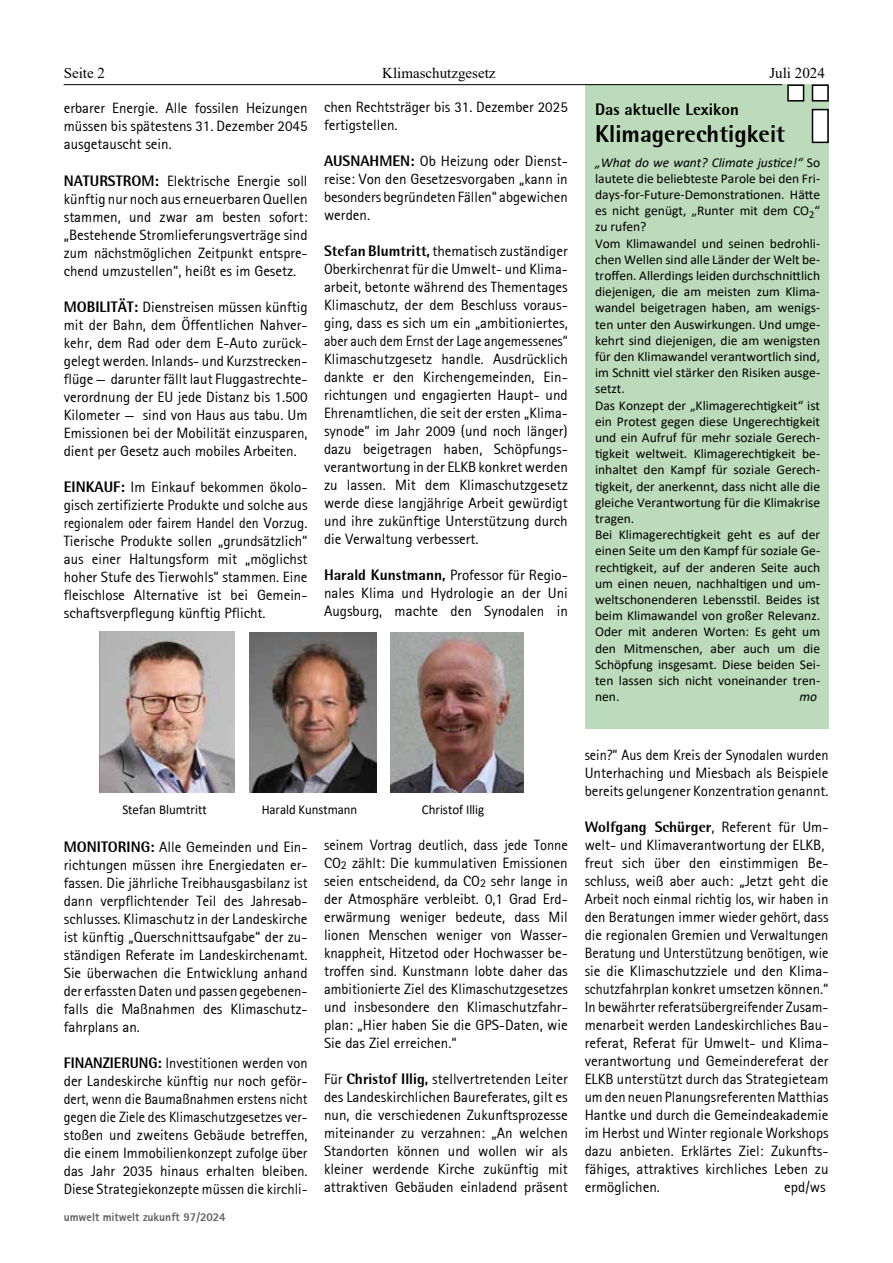
<style>
.page{position:relative;width:893px;height:1263px;background:#fff}
.page>*{position:absolute;margin:0;border:0;box-sizing:border-box;transform-origin:0 0}
.t1{font:800 24px "Rotis Semi Sans";color:#000}
.t2{font:800 16.5px "Rotis Semi Sans";color:#000}
.t3{font:15px/18px "Rotis Sans Serif 55";color:#000;text-align:justify}
.t4{font:15px/18px "Rotis Sans Serif 55";color:#000;text-align:justify;scale:.96 1}
.t5{font:15px/18px "Rotis Sans Serif 55";color:#000;text-align:justify;scale:.95 1}
.t6{font:15px "Times New Roman";color:#000}
.t7{font:800 15px "Rotis Semi Sans";color:#000}
.t8{font:13.5px/16.2px "Calibri";color:#000}
.t9{font:13.5px "Calibri";color:#000;scale:.96 1}
.t10{font:13.5px "Calibri";color:#000;scale:.94 1}
.t11{font:italic 13.5px "Calibri";color:#000}
.t12{font:12px "Rotis Sans Serif Extra Bold 75";color:#616264}
.s1{font-family:"Rotis Semi Sans";font-weight:800}
.s2{font-style:italic}
.s3{font-family:"Rotis Sans Serif 55";font-weight:400}
</style>
<div class="page">
<div style="left:585px;top:84px;width:244px;height:645px;background:#bbdbba"></div>
<hr style="left:64px;top:84px;width:718px;height:1px;background:#000">
<div style="left:812px;top:85px;width:16px;height:16px;background:#fff"></div>
<div style="left:812px;top:84px;width:17px;height:18px;border:2px solid #000"></div>
<div style="left:788px;top:85px;width:15px;height:16px;background:#fff"></div>
<div style="left:787px;top:84px;width:17px;height:18px;border:2px solid #000"></div>
<div style="left:812px;top:110px;width:16px;height:32px;background:#fff"></div>
<div style="left:812px;top:109px;width:17px;height:34px;border:2px solid #000"></div>
<img style="left:100px;top:631px;width:135px;height:162px">
<img style="left:249px;top:632px;width:127px;height:161px">
<img style="left:391px;top:633px;width:133px;height:159px">
<p class="t6" style="left:64px;top:63px;width:43px">Seite 2</p>
<p class="t6" style="left:382px;top:63px;width:115px">Klimaschutzgesetz</p>
<p class="t6" style="left:769px;top:63px;width:57px">Juli 2024</p>
<p class="t3" style="left:64px;top:99px;width:245px">erbarer Energie. Alle fossilen Heizungen müssen bis spätestens 31. Dezember 2045 ausgetauscht sein.</p>
<p class="t3" style="left:64px;top:171px;width:245px"><span class="s1">NATURSTROM:</span> Elektrische Energie soll künftig nur noch aus erneuerbaren Quellen stammen, und zwar am besten sofort: „Bestehende Stromlieferungsverträge sind zum nächstmöglichen Zeitpunkt entspre&shy;chend umzustellen“, heißt es im Gesetz.</p>
<p class="t3" style="left:64px;top:297px;width:245px"><span class="s1">MOBILITÄT:</span> Dienstreisen müssen künftig mit der Bahn, dem Öffentlichen Nahver&shy;kehr, dem Rad oder dem E-Auto zurück&shy;gelegt werden. Inlands- und Kurzstrecken&shy;flüge — darunter fällt laut Fluggastrechte&shy;verordnung der EU jede Distanz bis 1.500<br>Kilometer — sind von Haus aus tabu. Um Emissionen bei der Mobilität einzusparen, dient per Gesetz auch mobiles Arbeiten.</p>
<p class="t3" style="left:64px;top:477px;width:245px"><span class="s1">EINKAUF:</span> Im Einkauf bekommen ökolo&shy;gisch zertifizierte Produkte und solche aus regionalem oder fairem Handel den Vorzug.<br>Tierische Produkte sollen „grundsätzlich“ aus einer Haltungsform mit „möglichst hoher Stufe des Tierwohls“ stammen. Eine fleischlose Alternative ist bei Gemein&shy;schaftsverpflegung künftig Pflicht.</p>
<p class="t3" style="left:324px;top:98px;width:245px">chen Rechtsträger bis 31. Dezember 2025 fertigstellen.</p>
<p class="t3" style="left:324px;top:152px;width:245px"><span class="s1">AUSNAHMEN:</span> Ob Heizung oder Dienst&shy;reise: Von den Gesetzesvorgaben „kann in besonders begründeten Fällen“ abgewichen werden.</p>
<p class="t3" style="left:324px;top:242px;width:245px"><span class="s1">Stefan Blumtritt,</span> thematisch zuständiger Oberkirchenrat für die Umwelt- und Klima&shy;arbeit, betonte während des Thementages Klimaschutz, der dem Beschluss voraus&shy;ging, dass es sich um ein „ambitioniertes, aber auch dem Ernst der Lage angemessenes“ Klimaschutzgesetz handle. Ausdrücklich dankte er den Kirchengemeinden, Ein&shy;richtungen und engagierten Haupt- und Ehrenamtlichen, die seit der ersten „Klima&shy;synode“ im Jahr 2009 (und noch länger) dazu beigetragen haben, Schöpfungs&shy;verantwortung in der ELKB konkret werden zu lassen. Mit dem Klimaschutzgesetz werde diese langjährige Arbeit gewürdigt und ihre zukünftige Unterstützung durch die Verwaltung verbessert.</p>
<p class="t3" style="left:324px;top:566px;width:245px"><span class="s1">Harald Kunstmann,</span> Professor für Regio&shy;nales Klima und Hydrologie an der Uni Augsburg, machte den Synodalen in</p>
<p class="t2" style="left:595px;top:99px;width:145px">Das aktuelle Lexikon</p>
<h1 class="t1" style="left:595px;top:118px;width:191px">Klimagerechtigkeit</h1>
<p class="t8" style="left:595px;top:154px;width:227px"><span class="s2">„What do we want? Climate justice!“</span> So lautete die beliebteste Parole bei den Fri&shy;days-for-Future-Demonstrationen. Hätte es nicht genügt, „Runter mit dem CO<sub>2</sub>“ zu rufen?<br>Vom Klimawandel und seinen bedrohli&shy;chen Wellen sind alle Länder der Welt be&shy;troffen. Allerdings leiden durchschnittlich diejenigen, die am meisten zum Klima&shy;wandel beigetragen haben, am wenigs&shy;ten unter den Auswirkungen. Und umge&shy;kehrt sind diejenigen, die am wenigsten für den Klimawandel verantwortlich sind, im Schnitt viel stärker den Risiken ausge&shy;setzt.<br>Das Konzept der „Klimagerechtigkeit“ ist ein Protest gegen diese Ungerechtigkeit und ein Aufruf für mehr soziale Gerech&shy;tigkeit weltweit. Klimagerechtigkeit be&shy;inhaltet den Kampf für soziale Gerech&shy;tigkeit, der anerkennt, dass nicht alle die gleiche Verantwortung für die Klimakrise tragen.<br>Bei Klimagerechtigkeit geht es auf der einen Seite um den Kampf für soziale Ge&shy;rechtigkeit, auf der anderen Seite auch um einen neuen, nachhaltigen und um&shy;weltschonenderen Lebensstil. Beides ist beim Klimawandel von großer Relevanz.<br>Oder mit anderen Worten: Es geht um den Mitmenschen, aber auch um die Schöpfung insgesamt. Diese beiden Sei&shy;ten lassen sich nicht voneinander tren&shy;nen.</p>
<p class="t11" style="left:799px;top:687px;width:19px">mo</p>
<p class="t9" style="left:122px;top:800px;width:89px">Stefan Blumtritt</p>
<p class="t10" style="left:262px;top:800px;width:103px">Harald Kunstmann</p>
<p class="t9" style="left:422px;top:800px;width:67px">Christof Illig</p>
<p class="t3" style="left:64px;top:837px;width:245px"><span class="s1">MONITORING:</span> Alle Gemeinden und Ein&shy;richtungen müssen ihre Energiedaten er&shy;fassen. Die jährliche Treibhausgasbilanz ist dann verpflichtender Teil des Jahresab&shy;schlusses. Klimaschutz in der Landeskirche ist künftig „Querschnittsaufgabe“ der zu&shy;ständigen Referate im Landeskirchenamt.<br>Sie überwachen die Entwicklung anhand der erfassten Daten und passen gegebenen&shy;falls die Maßnahmen des Klimaschutz&shy;fahrplans an.</p>
<p class="t4" style="left:64px;top:1053px;width:255px"><span class="s1">FINANZIERUNG:</span> Investitionen werden von der Landeskirche künftig nur noch geför&shy;dert, wenn die Baumaßnahmen erstens nicht gegen die Ziele des Klimaschutzgesetzes ver&shy;stoßen und zweitens Gebäude betreffen, die einem Immobilienkonzept zufolge über das Jahr 2035 hinaus erhalten bleiben.<br>Diese Strategiekonzepte müssen die kirchli-</p>
<p class="t12" style="left:64px;top:1209px;width:163px">umwelt mitwelt zukunft 97/2024</p>
<p class="t4" style="left:324px;top:836px;width:255px">seinem Vortrag deutlich, dass jede Tonne CO<sub>2</sub> zählt: Die kummulativen Emissionen seien entscheidend, da CO<sub>2</sub> sehr lange in der Atmosphäre verbleibt. 0,1 Grad Erd&shy;erwärmung weniger bedeute, dass Mil lionen Menschen weniger von Wasser&shy;knappheit, Hitzetod oder Hochwasser be&shy;troffen sind. Kunstmann lobte daher das ambitionierte Ziel des Klimaschutzgesetzes und insbesondere den Klimaschutzfahr&shy;plan: „Hier haben Sie die GPS-Daten, wie Sie das Ziel erreichen.“</p>
<p class="t3" style="left:324px;top:1070px;width:245px">Für <span class="s1">Christof Illig,</span> stellvertretenden Leiter des Landeskirchlichen Baureferates, gilt es nun, die verschiedenen Zukunftsprozesse miteinander zu verzahnen: „An welchen Standorten können und wollen wir als kleiner werdende Kirche zukünftig mit attraktiven Gebäuden einladend präsent</p>
<p class="t5" style="left:585px;top:746px;width:258px">sein?“ Aus dem Kreis der Synodalen wurden Unterhaching und Miesbach als Beispiele bereits gelungener Konzentration genannt.</p>
<p class="t7" style="left:585px;top:817px;width:245px">Wolfgang Schürger<span class="s3">, Referent für Um-</span></p>
<p class="t3" style="left:585px;top:836px;width:245px;text-align:left">welt- und Klimaverantwortung der ELKB, freut sich über den einstimmigen Be&shy;schluss, weiß aber auch: „Jetzt geht die Arbeit noch einmal richtig los, wir haben in den Beratungen immer wieder gehört, dass die regionalen Gremien und Verwaltungen Beratung und Unterstützung benötigen, wie sie die Klimaschutzziele und den Klima&shy;schutzfahrplan konkret umsetzen können.“ In bewährter referatsübergreifender Zusam&shy;menarbeit werden Landeskirchliches Bau&shy;referat, Referat für Umwelt- und Klima&shy;verantwortung und Gemeindereferat der ELKB unterstützt durch das Strategieteam um den neuen Planungsreferenten Matthias Hantke und durch die Gemeindeakademie im Herbst und Winter regionale Workshops dazu anbieten. Erklärtes Ziel: Zukunfts&shy;fähiges, attraktives kirchliches Leben zu ermöglichen.</p>
<p class="t3" style="left:784px;top:1178px;width:43px">epd/ws</p>
</div>
